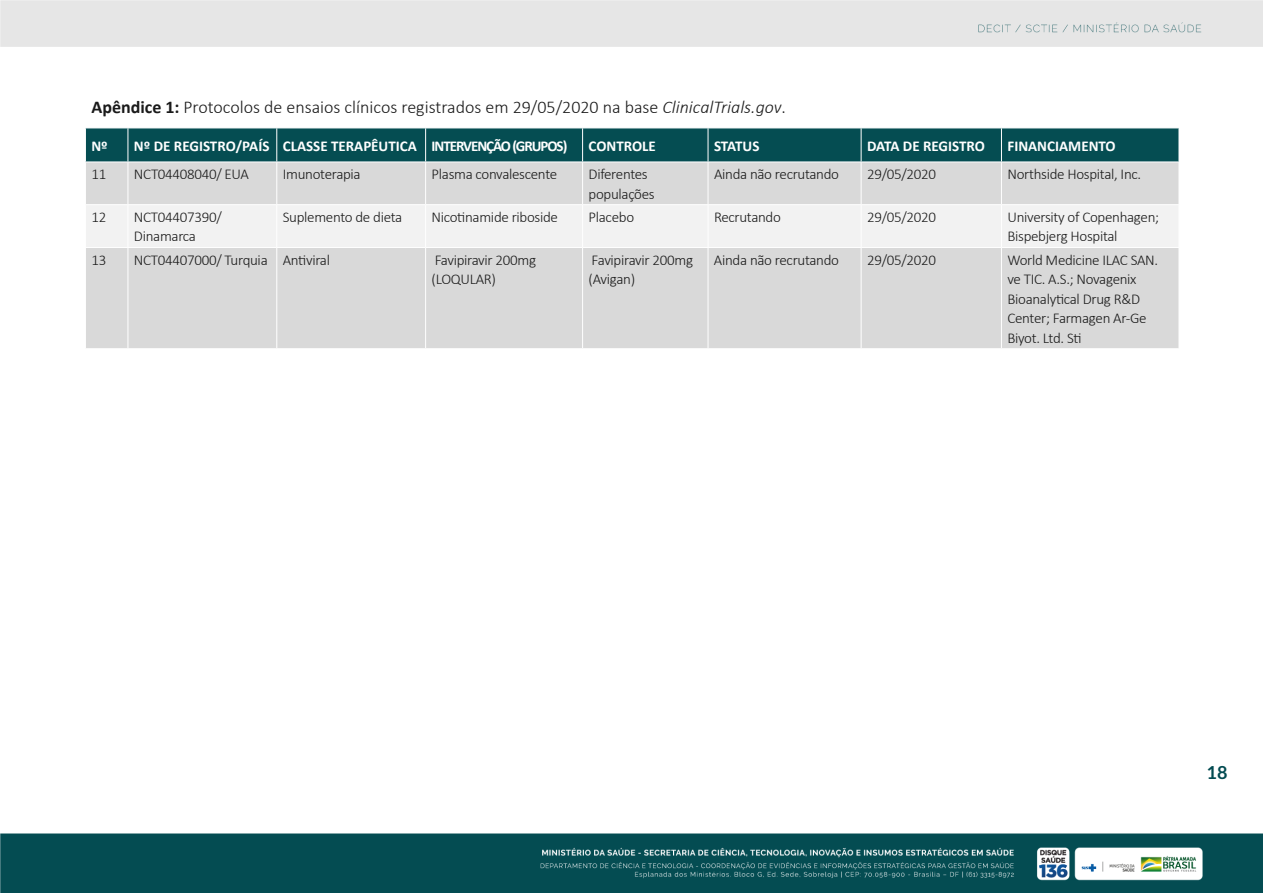
<style>
.page{position:relative;width:1263px;height:893px;background:#fff}
.page>*{position:absolute;margin:0;border:0;box-sizing:border-box;transform-origin:0 0}
.t1{font:300 18px "Calibri";color:#1a1a1a}
.t2{font:700 18px "Lato";color:#034b51}
.t3{font:300 15px/19.5px "Calibri";letter-spacing:-.02em;color:#1a1a1a}
.t4{font:700 15px "Calibri";color:#fff}
.s1{font-weight:700}
.s2{font-style:italic}
</style>
<div class="page">
<img style="left:0;top:0;width:1263px;height:893px">
<div style="left:86px;top:129px;width:1092px;height:33px;background:#054d52"></div>
<div style="left:86px;top:163px;width:1092px;height:185px;background:#d9d9d9"></div>
<div style="left:86px;top:205px;width:1092px;height:42px;background:#f2f2f2"></div>
<hr style="left:85px;top:162px;width:1px;height:42px;background:#fff">
<hr style="left:128px;top:162px;width:1px;height:42px;background:#fff">
<hr style="left:276px;top:162px;width:1px;height:42px;background:#fff">
<hr style="left:425px;top:162px;width:1px;height:42px;background:#fff">
<hr style="left:582px;top:162px;width:1px;height:42px;background:#fff">
<hr style="left:708px;top:162px;width:1px;height:42px;background:#fff">
<hr style="left:861px;top:162px;width:1px;height:42px;background:#fff">
<hr style="left:1001px;top:162px;width:1px;height:42px;background:#fff">
<hr style="left:1178px;top:162px;width:1px;height:42px;background:#fff">
<hr style="left:85px;top:204px;width:43px;height:1px;background:#fff">
<hr style="left:85px;top:205px;width:1px;height:42px;background:#fff">
<hr style="left:128px;top:204px;width:149px;height:1px;background:#fff">
<hr style="left:128px;top:205px;width:1px;height:42px;background:#fff">
<hr style="left:277px;top:204px;width:149px;height:1px;background:#fff">
<hr style="left:276px;top:205px;width:1px;height:42px;background:#fff">
<hr style="left:426px;top:204px;width:157px;height:1px;background:#fff">
<hr style="left:425px;top:205px;width:1px;height:42px;background:#fff">
<hr style="left:583px;top:204px;width:125px;height:1px;background:#fff">
<hr style="left:582px;top:205px;width:1px;height:42px;background:#fff">
<hr style="left:708px;top:204px;width:153px;height:1px;background:#fff">
<hr style="left:708px;top:205px;width:1px;height:42px;background:#fff">
<hr style="left:861px;top:204px;width:140px;height:1px;background:#fff">
<hr style="left:861px;top:205px;width:1px;height:42px;background:#fff">
<hr style="left:1001px;top:204px;width:178px;height:1px;background:#fff">
<hr style="left:1001px;top:205px;width:1px;height:42px;background:#fff">
<hr style="left:1178px;top:205px;width:1px;height:42px;background:#fff">
<hr style="left:85px;top:247px;width:43px;height:1px;background:#fff">
<hr style="left:85px;top:248px;width:1px;height:100px;background:#fff">
<hr style="left:128px;top:247px;width:149px;height:1px;background:#fff">
<hr style="left:128px;top:248px;width:1px;height:100px;background:#fff">
<hr style="left:277px;top:247px;width:149px;height:1px;background:#fff">
<hr style="left:276px;top:248px;width:1px;height:100px;background:#fff">
<hr style="left:426px;top:247px;width:157px;height:1px;background:#fff">
<hr style="left:425px;top:248px;width:1px;height:100px;background:#fff">
<hr style="left:583px;top:247px;width:125px;height:1px;background:#fff">
<hr style="left:582px;top:248px;width:1px;height:100px;background:#fff">
<hr style="left:708px;top:247px;width:153px;height:1px;background:#fff">
<hr style="left:708px;top:248px;width:1px;height:100px;background:#fff">
<hr style="left:861px;top:247px;width:140px;height:1px;background:#fff">
<hr style="left:861px;top:248px;width:1px;height:100px;background:#fff">
<hr style="left:1001px;top:247px;width:178px;height:1px;background:#fff">
<hr style="left:1001px;top:248px;width:1px;height:100px;background:#fff">
<hr style="left:1178px;top:248px;width:1px;height:100px;background:#fff">
<hr style="left:85px;top:348px;width:43px;height:1px;background:#fff">
<hr style="left:128px;top:348px;width:149px;height:1px;background:#fff">
<hr style="left:277px;top:348px;width:149px;height:1px;background:#fff">
<hr style="left:426px;top:348px;width:157px;height:1px;background:#fff">
<hr style="left:583px;top:348px;width:125px;height:1px;background:#fff">
<hr style="left:708px;top:348px;width:153px;height:1px;background:#fff">
<hr style="left:861px;top:348px;width:140px;height:1px;background:#fff">
<hr style="left:1001px;top:348px;width:178px;height:1px;background:#fff">
<hr style="left:85px;top:85px;width:43px;height:1px;background:#fff">
<hr style="left:85px;top:86px;width:1px;height:42px;background:#fff">
<hr style="left:128px;top:85px;width:149px;height:1px;background:#fff">
<hr style="left:277px;top:85px;width:149px;height:1px;background:#fff">
<hr style="left:426px;top:85px;width:157px;height:1px;background:#fff">
<hr style="left:583px;top:85px;width:125px;height:1px;background:#fff">
<hr style="left:708px;top:85px;width:153px;height:1px;background:#fff">
<hr style="left:861px;top:85px;width:140px;height:1px;background:#fff">
<hr style="left:1001px;top:85px;width:178px;height:1px;background:#fff">
<hr style="left:1178px;top:86px;width:1px;height:42px;background:#fff">
<hr style="left:85px;top:128px;width:43px;height:1px;background:#fff">
<hr style="left:85px;top:128px;width:1px;height:34px;background:#fff">
<hr style="left:128px;top:128px;width:149px;height:1px;background:#fff">
<hr style="left:128px;top:128px;width:1px;height:34px;background:#fff">
<hr style="left:277px;top:128px;width:149px;height:1px;background:#fff">
<hr style="left:276px;top:128px;width:1px;height:34px;background:#fff">
<hr style="left:426px;top:128px;width:157px;height:1px;background:#fff">
<hr style="left:425px;top:128px;width:1px;height:34px;background:#fff">
<hr style="left:583px;top:128px;width:125px;height:1px;background:#fff">
<hr style="left:582px;top:128px;width:1px;height:34px;background:#fff">
<hr style="left:708px;top:128px;width:153px;height:1px;background:#fff">
<hr style="left:708px;top:128px;width:1px;height:34px;background:#fff">
<hr style="left:861px;top:128px;width:140px;height:1px;background:#fff">
<hr style="left:861px;top:128px;width:1px;height:34px;background:#fff">
<hr style="left:1001px;top:128px;width:178px;height:1px;background:#fff">
<hr style="left:1001px;top:128px;width:1px;height:34px;background:#fff">
<hr style="left:1178px;top:128px;width:1px;height:34px;background:#fff">
<hr style="left:85px;top:162px;width:43px;height:1px;background:#fff">
<hr style="left:128px;top:162px;width:149px;height:1px;background:#fff">
<hr style="left:277px;top:162px;width:149px;height:1px;background:#fff">
<hr style="left:426px;top:162px;width:157px;height:1px;background:#fff">
<hr style="left:583px;top:162px;width:125px;height:1px;background:#fff">
<hr style="left:708px;top:162px;width:153px;height:1px;background:#fff">
<hr style="left:861px;top:162px;width:140px;height:1px;background:#fff">
<hr style="left:1001px;top:162px;width:178px;height:1px;background:#fff">
<p class="t1" style="left:91px;top:96px;width:696px"><span class="s1">Apêndice 1:</span> Protocolos de ensaios clínicos registrados em 29/05/2020 na base <span class="s2">ClinicalTrials.gov</span>.</p>
<p class="t4" style="left:91px;top:135px;width:18px">Nº</p>
<p class="t4" style="left:134px;top:135px;width:435px">Nº DE REGISTRO/PAÍS CLASSE TERAPÊUTICA INTERVENÇÃO (GRUPOS)</p>
<p class="t4" style="left:589px;top:135px;width:69px">CONTROLE</p>
<p class="t4" style="left:714px;top:135px;width:47px">STATUS</p>
<p class="t4" style="left:867px;top:135px;width:119px">DATA DE REGISTRO</p>
<p class="t4" style="left:1007px;top:135px;width:110px">FINANCIAMENTO</p>
<p class="t3" style="left:91px;top:164px;width:16px">11</p>
<p class="t3" style="left:134px;top:164px;width:117px">NCT04408040/ EUA</p>
<p class="t3" style="left:283px;top:164px;width:79px">Imunoterapia</p>
<p class="t3" style="left:432px;top:164px;width:127px">Plasma convalescente</p>
<p class="t3" style="left:588px;top:164px;width:68px">Diferentes populações</p>
<p class="t3" style="left:714px;top:164px;width:127px">Ainda não recrutando</p>
<p class="t3" style="left:867px;top:164px;width:70px">29/05/2020</p>
<p class="t3" style="left:1007px;top:164px;width:135px">Northside Hospital, Inc.</p>
<p class="t3" style="left:91px;top:207px;width:16px">12</p>
<p class="t3" style="left:134px;top:207px;width:89px">NCT04407390/<br>Dinamarca</p>
<p class="t3" style="left:283px;top:207px;width:121px">Suplemento de dieta</p>
<p class="t3" style="left:432px;top:207px;width:128px">Nicotinamide riboside</p>
<p class="t3" style="left:588px;top:207px;width:47px">Placebo</p>
<p class="t3" style="left:714px;top:207px;width:68px">Recrutando</p>
<p class="t3" style="left:867px;top:207px;width:70px">29/05/2020</p>
<p class="t3" style="left:1007px;top:207px;width:153px">University of Copenhagen;<br>Bispebjerg Hospital</p>
<p class="t3" style="left:91px;top:250px;width:16px">13</p>
<p class="t3" style="left:134px;top:250px;width:198px">NCT04407000/ Turquia Antiviral</p>
<p class="t3" style="left:432px;top:250px;width:106px">Favipiravir 200mg (LOQULAR)</p>
<p class="t3" style="left:588px;top:250px;width:106px">Favipiravir 200mg (Avigan)</p>
<p class="t3" style="left:714px;top:250px;width:127px">Ainda não recrutando</p>
<p class="t3" style="left:867px;top:250px;width:70px">29/05/2020</p>
<p class="t3" style="left:1007px;top:250px;width:152px">World Medicine ILAC SAN. ve TIC. A.S.; Novagenix<br>Bioanalytical Drug R&amp;D<br>Center; Farmagen Ar-Ge<br>Biyot. Ltd. Sti</p>
<p class="t2" style="left:1206px;top:762px;width:22px">18</p>
</div>
